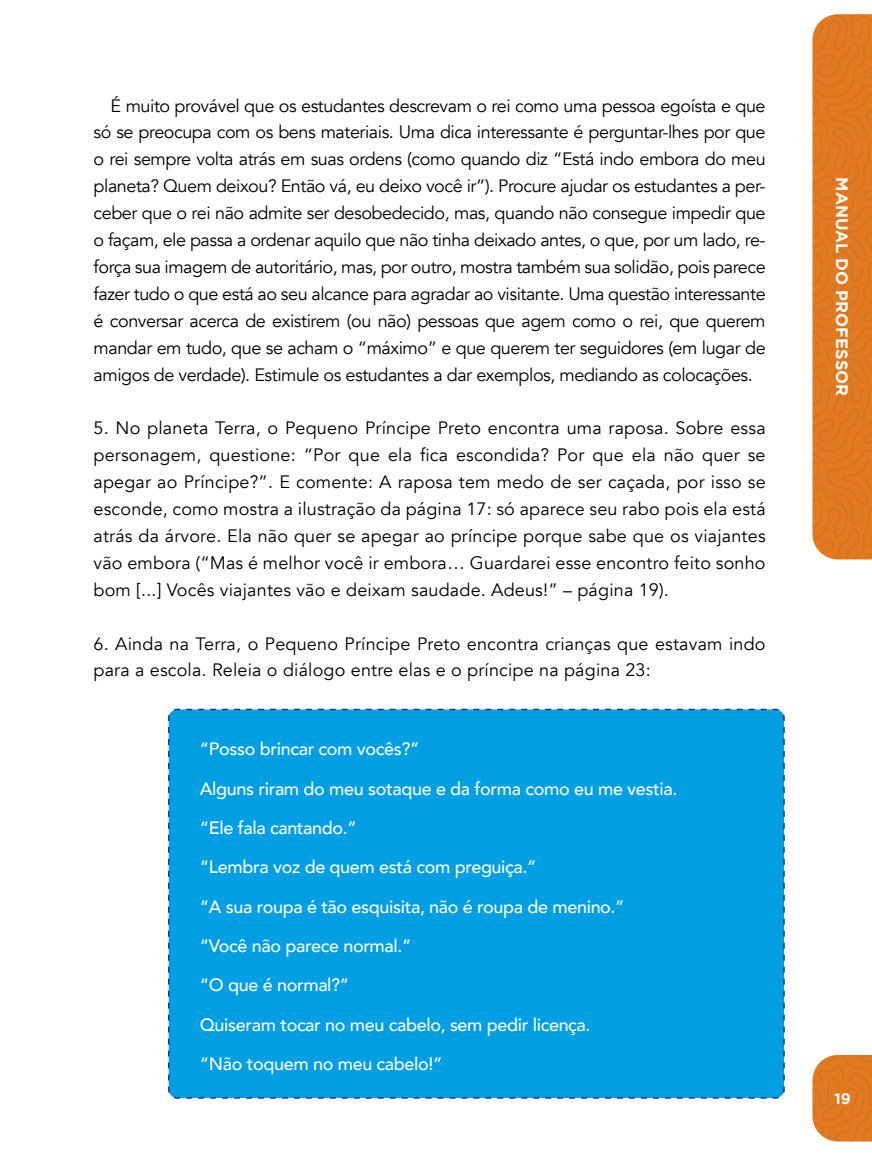
<style>
.page{position:relative;width:872px;height:1170px;background:#fff}
.page>*{position:absolute;margin:0;border:0;box-sizing:border-box;transform-origin:0 0}
.t1{font:17.85px/26.8px "Avenir";letter-spacing:.01em;color:#000;text-align:justify}
.t2{font:500 17.85px "Avenir";letter-spacing:-.02em;color:#fff}
.t3{font:700 16.5px "Gotham";color:#fff}
.t4{font:700 15px "Gotham";color:#fff}
</style>
<div class="page">
<div style="left:812px;top:14px;width:60px;height:547px;background:#e37920"></div>
<div style="left:812px;top:1054px;width:60px;height:87px;background:#e37920"></div>
<div style="left:168px;top:708px;width:617px;height:391px;background:#009fe3"></div>
<p class="t1" style="left:94px;top:92px;width:673px;text-indent:17px">É muito provável que os estudantes descrevam o rei como uma pessoa egoísta e que só se preocupa com os bens materiais. Uma dica interessante é perguntar-lhes por que o rei sempre volta atrás em suas ordens (como quando diz “Está indo embora do meu planeta? Quem deixou? Então vá, eu deixo você ir”). Procure ajudar os estudantes a per&shy;ceber que o rei não admite ser desobedecido, mas, quando não consegue impedir que o façam, ele passa a ordenar aquilo que não tinha deixado antes, o que, por um lado, re&shy;força sua imagem de autoritário, mas, por outro, mostra também sua solidão, pois parece fazer tudo o que está ao seu alcance para agradar ao visitante. Uma questão interessante é conversar acerca de existirem (ou não) pessoas que agem como o rei, que querem mandar em tudo, que se acham o “máximo” e que querem ter seguidores (em lugar de amigos de verdade). Estimule os estudantes a dar exemplos, mediando as colocações.</p>
<p class="t1" style="left:94px;top:415px;width:673px">5. No planeta Terra, o Pequeno Príncipe Preto encontra uma raposa. Sobre essa personagem, questione: “Por que ela fica escondida? Por que ela não quer se apegar ao Príncipe?”. E comente: A raposa tem medo de ser caçada, por isso se esconde, como mostra a ilustração da página 17: só aparece seu rabo pois ela está atrás da árvore. Ela não quer se apegar ao príncipe porque sabe que os viajantes vão embora (“Mas é melhor você ir embora… Guardarei esse encontro feito sonho bom [...] Vocês viajantes vão e deixam saudade. Adeus!” – página 19).</p>
<p class="t1" style="left:94px;top:630px;width:673px">6. Ainda na Terra, o Pequeno Príncipe Preto encontra crianças que estavam indo para a escola. Releia o diálogo entre elas e o príncipe na página 23:</p>
<p class="t2" style="left:200px;top:733px;width:221px">“Posso brincar com vocês?”</p>
<p class="t2" style="left:200px;top:773px;width:479px">Alguns riram do meu sotaque e da forma como eu me vestia.</p>
<p class="t2" style="left:200px;top:812px;width:158px">“Ele fala cantando.”</p>
<p class="t2" style="left:200px;top:851px;width:338px">“Lembra voz de quem está com preguiça.”</p>
<p class="t2" style="left:200px;top:891px;width:426px">“A sua roupa é tão esquisita, não é roupa de menino.”</p>
<p class="t2" style="left:200px;top:930px;width:213px">“Você não parece normal.”</p>
<p class="t2" style="left:200px;top:969px;width:151px">“O que é normal?”</p>
<p class="t2" style="left:200px;top:1008px;width:392px">Quiseram tocar no meu cabelo, sem pedir licença.</p>
<p class="t2" style="left:200px;top:1048px;width:244px">“Não toquem no meu cabelo!”</p>
<p class="t3" style="left:851px;top:177px;width:220px;rotate:90deg">MANUAL DO PROFESSOR</p>
<p class="t4" style="left:834px;top:1089px;width:18px">19</p>
</div>
